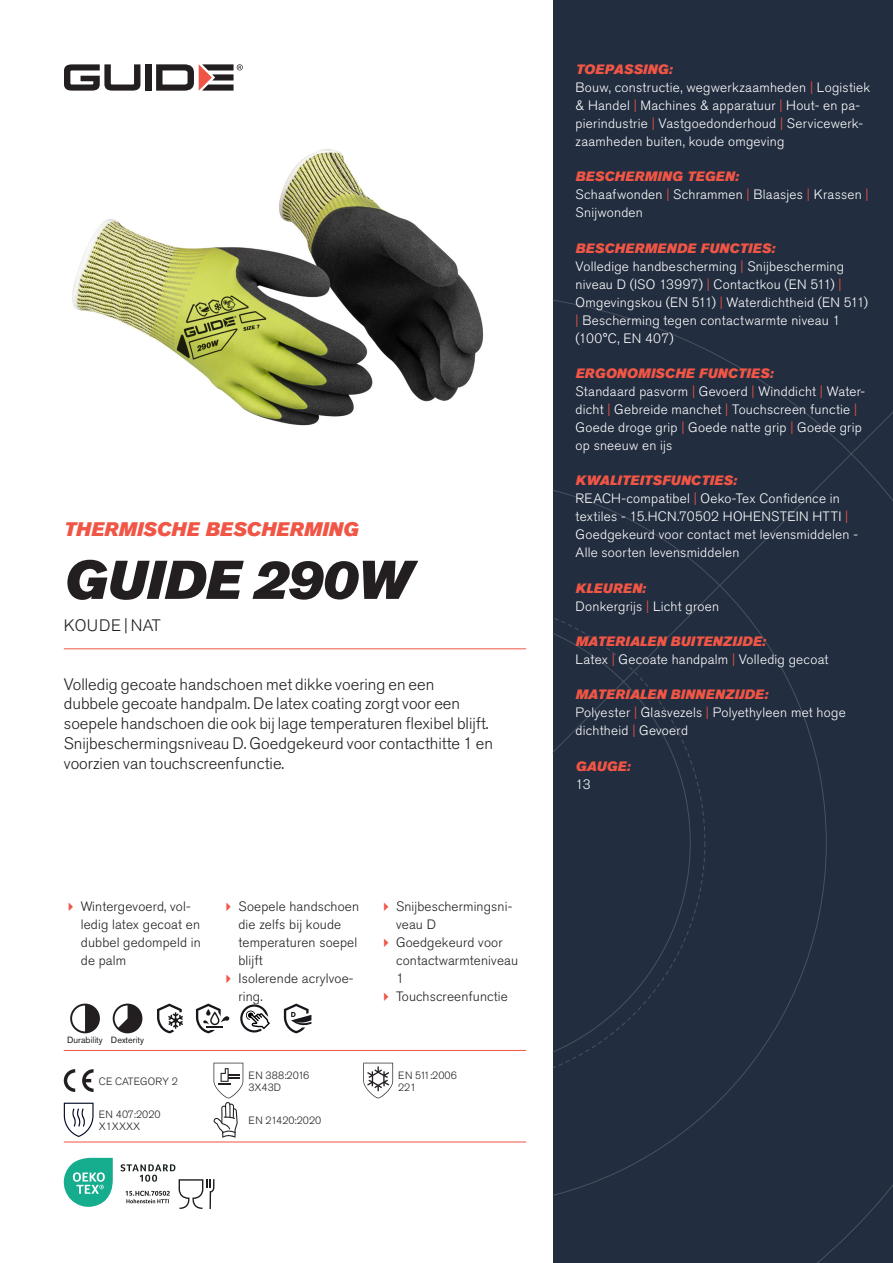
<style>
.page{position:relative;width:893px;height:1263px;background:#fff}
.page>*{position:absolute;margin:0;border:0;box-sizing:border-box;transform-origin:0 0}
.Rubrik{font:italic 54px "Akzidenz Grotesk Pro Super";color:#231f20}
.Överrubrik{font:italic 19.5px "Akzidenz Grotesk Pro Super";letter-spacing:.005em;color:#f05545}
.Ingress{font:300 16.5px/19.8px "Akzidenz Grotesk Pro";color:#231f20}
.Product_-_AltSegment{font:300 16.5px "Akzidenz Grotesk Pro";letter-spacing:.02em;color:#231f20}
.Produkt_-_Brödtext{font:300 13.5px/18px "Akzidenz Grotesk Pro";letter-spacing:.02em;color:#fff}
.t1{font:300 13.5px/18px "Akzidenz Grotesk Pro";letter-spacing:.01em;color:#231f20}
.Produkt_-_Namn{font:italic 13.5px "Akzidenz Grotesk Pro Super";letter-spacing:.015em;color:#f05545}
.t2{font:300 10.5px "Akzidenz Grotesk Pro";color:#231f20}
.Produkt_-_Egenskaper{font:9px "Akzidenz Grotesk Pro";color:#231f20}
.s1{color:#f05545}
</style>
<div class="page">
<div style="left:145px;top:64px;width:7px;height:27px;background:#231f20"></div>
<svg style="left:156px;top:64px;width:87px;height:27px"></svg>
<svg style="left:64px;top:64px;width:76px;height:27px"></svg>
<div style="left:553px;top:0;width:340px;height:1263px;background:#222d3f"></div>
<svg style="left:553px;top:300px;width:340px;height:963px"></svg>
<hr style="left:64px;top:1050px;width:462px;height:1px;background:#f05545">
<hr style="left:64px;top:1142px;width:462px;height:1px;background:#f05545">
<svg style="left:70px;top:1003px;width:30px;height:30px"></svg>
<svg style="left:113px;top:1003px;width:29px;height:30px"></svg>
<svg style="left:157px;top:1003px;width:26px;height:30px"></svg>
<svg style="left:196px;top:1003px;width:33px;height:30px"></svg>
<svg style="left:240px;top:1004px;width:30px;height:28px"></svg>
<svg style="left:284px;top:1003px;width:27px;height:30px"></svg>
<svg style="left:64px;top:1069px;width:11px;height:23px"></svg>
<svg style="left:82px;top:1069px;width:12px;height:23px"></svg>
<svg style="left:363px;top:1063px;width:30px;height:35px"></svg>
<svg style="left:64px;top:1103px;width:30px;height:34px"></svg>
<svg style="left:214px;top:1063px;width:29px;height:75px"></svg>
<svg style="left:64px;top:1158px;width:49px;height:49px"></svg>
<svg style="left:121px;top:1164px;width:93px;height:45px"></svg>
<img style="left:72px;top:149px;width:412px;height:277px">
<hr style="left:64px;top:648px;width:462px;height:1px;background:#f05545">
<p class="Överrubrik" style="left:64px;top:517px;width:296px">THERMISCHE BESCHERMING</p>
<p class="Rubrik" style="left:64px;top:545px;width:350px">GUIDE 290W</p>
<p class="Product_-_AltSegment" style="left:64px;top:615px;width:98px">KOUDE | NAT</p>
<p class="Ingress" style="left:64px;top:674px;width:431px">Volledig gecoate handschoen met dikke voering en een dubbele gecoate handpalm. De latex coating zorgt voor een soepele handschoen die ook bij lage temperaturen flexibel blijft.<br>Snijbeschermingsniveau D. Goedgekeurd voor contacthitte 1 en voorzien van touchscreenfunctie.</p>
<p class="t1" style="left:81px;top:897px;width:121px">Wintergevoerd, vol&shy;ledig latex gecoat en dubbel gedompeld in de palm</p>
<p class="t1" style="left:238px;top:897px;width:122px">Soepele handschoen die zelfs bij koude temperaturen soepel blijft</p>
<p class="t1" style="left:238px;top:969px;width:117px">Isolerende acrylvoe&shy;ring.</p>
<p class="Produkt_-_Egenskaper" style="left:67px;top:1034px;width:37px">Durability</p>
<p class="Produkt_-_Egenskaper" style="left:111px;top:1034px;width:35px">Dexterity</p>
<p class="t2" style="left:99px;top:1074px;width:81px">CE CATEGORY 2</p>
<p class="t2" style="left:99px;top:1107px;width:63px">EN 407:2020</p>
<p class="t2" style="left:99px;top:1119px;width:43px">X1XXXX</p>
<p class="t2" style="left:248px;top:1068px;width:62px">EN 388:2016</p>
<p class="t2" style="left:248px;top:1080px;width:34px">3X43D</p>
<p class="t2" style="left:248px;top:1113px;width:74px">EN 21420:2020</p>
<p class="t1" style="left:396px;top:897px;width:118px">Snijbeschermingsni&shy;veau D</p>
<p class="t1" style="left:396px;top:933px;width:123px">Goedgekeurd voor contactwarmteniveau<br>1</p>
<p class="t1" style="left:396px;top:987px;width:113px">Touchscreenfunctie</p>
<p class="t2" style="left:398px;top:1068px;width:60px">EN 511:2006</p>
<p class="t2" style="left:398px;top:1080px;width:19px">221</p>
<p class="Produkt_-_Namn" style="left:576px;top:60px;width:98px">TOEPASSING:</p>
<p class="Produkt_-_Brödtext" style="left:576px;top:78px;width:296px">Bouw, constructie, wegwerkzaamheden <span class="s1">|</span> Logistiek &amp; Handel <span class="s1">|</span> Machines &amp; apparatuur <span class="s1">|</span> Hout- en pa&shy;pierindustrie <span class="s1">|</span> Vastgoedonderhoud <span class="s1">|</span> Servicewerk&shy;zaamheden buiten, koude omgeving</p>
<p class="Produkt_-_Namn" style="left:576px;top:168px;width:165px">BESCHERMING TEGEN:</p>
<p class="Produkt_-_Brödtext" style="left:576px;top:186px;width:295px">Schaafwonden <span class="s1">|</span> Schrammen <span class="s1">|</span> Blaasjes <span class="s1">|</span> Krassen <span class="s1">|<br></span>Snijwonden</p>
<p class="Produkt_-_Namn" style="left:576px;top:239px;width:201px">BESCHERMENDE FUNCTIES:</p>
<p class="Produkt_-_Brödtext" style="left:576px;top:257px;width:294px">Volledige handbescherming <span class="s1">|</span> Snijbescherming niveau D (ISO 13997) <span class="s1">|</span> Contactkou (EN 511) <span class="s1">| </span>Omgevingskou (EN 511) <span class="s1">|</span> Waterdichtheid (EN 511) <span class="s1">|</span> Bescherming tegen contactwarmte niveau 1 (100°C, EN 407)</p>
<p class="Produkt_-_Namn" style="left:576px;top:364px;width:199px">ERGONOMISCHE FUNCTIES:</p>
<p class="Produkt_-_Brödtext" style="left:576px;top:382px;width:291px">Standaard pasvorm <span class="s1">|</span> Gevoerd <span class="s1">|</span> Winddicht <span class="s1">|</span> Water&shy;dicht <span class="s1">|</span> Gebreide manchet <span class="s1">|</span> Touchscreen functie <span class="s1">| </span>Goede droge grip <span class="s1">|</span> Goede natte grip <span class="s1">|</span> Goede grip op sneeuw en ijs</p>
<p class="Produkt_-_Namn" style="left:576px;top:472px;width:163px">KWALITEITSFUNCTIES:</p>
<p class="Produkt_-_Brödtext" style="left:576px;top:490px;width:284px">REACH-compatibel <span class="s1">|</span> Oeko-Tex Confidence in textiles - 15.HCN.70502 HOHENSTEIN HTTI <span class="s1">| </span>Goedgekeurd voor contact met levensmiddelen - Alle soorten levensmiddelen</p>
<p class="Produkt_-_Namn" style="left:576px;top:579px;width:72px">KLEUREN:</p>
<p class="Produkt_-_Brödtext" style="left:576px;top:597px;width:145px">Donkergrijs <span class="s1">|</span> Licht groen</p>
<p class="Produkt_-_Namn" style="left:576px;top:632px;width:192px">MATERIALEN BUITENZIJDE:</p>
<p class="Produkt_-_Brödtext" style="left:576px;top:650px;width:254px">Latex <span class="s1">|</span> Gecoate handpalm <span class="s1">|</span> Volledig gecoat</p>
<p class="Produkt_-_Namn" style="left:576px;top:686px;width:194px">MATERIALEN BINNENZIJDE:</p>
<p class="Produkt_-_Brödtext" style="left:576px;top:704px;width:272px">Polyester <span class="s1">|</span> Glasvezels <span class="s1">|</span> Polyethyleen met hoge dichtheid <span class="s1">|</span> Gevoerd</p>
<p class="Produkt_-_Namn" style="left:576px;top:757px;width:56px">GAUGE:</p>
<p class="Produkt_-_Brödtext" style="left:576px;top:775px;width:17px">13</p>
</div>
